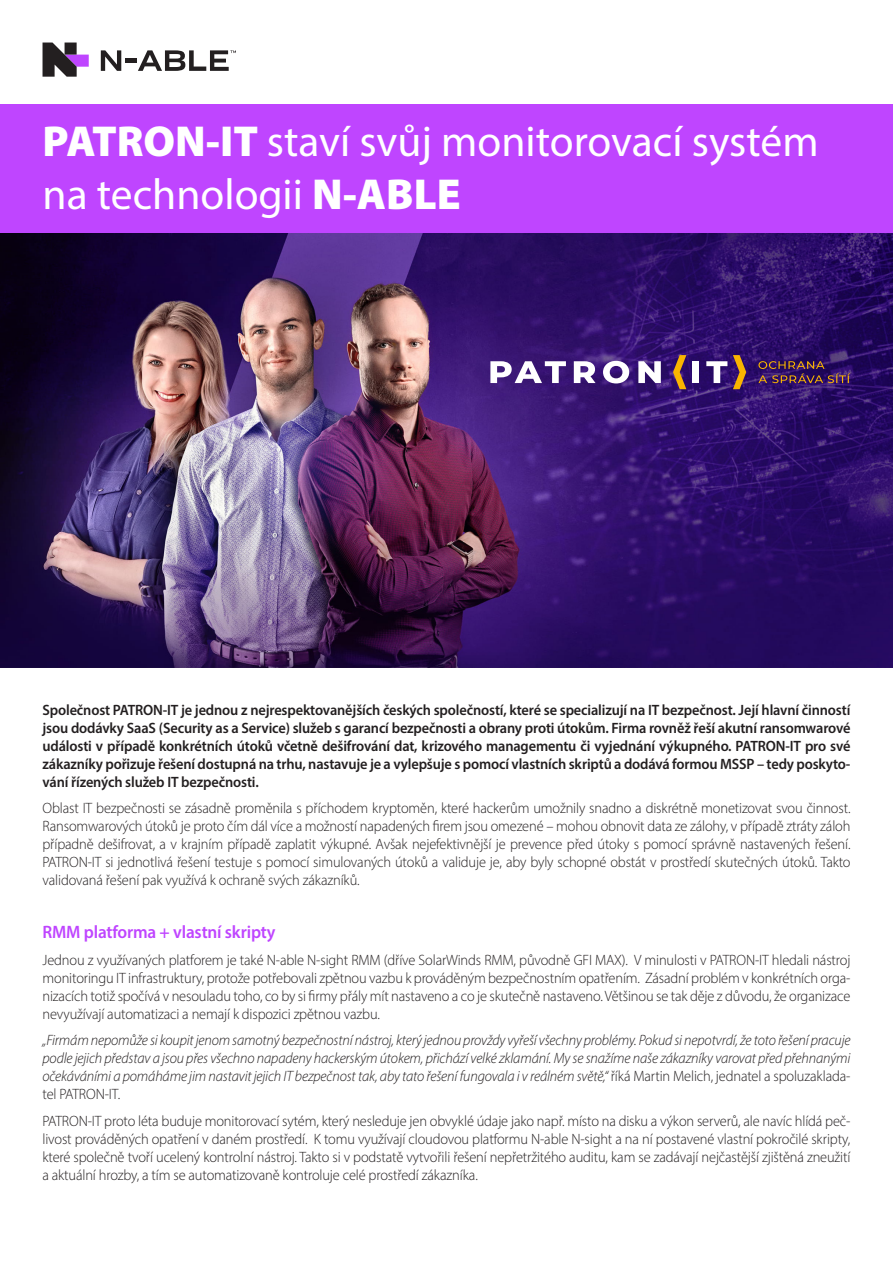
<style>
.page{position:relative;width:893px;height:1263px;background:#fff}
.page>*{position:absolute;margin:0;border:0;box-sizing:border-box;transform-origin:0 0}
.t1{font:43.5px/52.2px "Myriad Pro";color:#fff}
.t2{font:600 18px "Myriad Pro";letter-spacing:-.01em;color:#bf45ff;scale:.96 1}
.t3{font:300 15px/18px "Myriad Pro";letter-spacing:-.01em;color:#231f20;text-align:justify;scale:.96 1}
.t4{font:600 15px/18px "Myriad Pro";letter-spacing:-.01em;color:#231f20;text-align:justify;scale:.96 1}
.t5{font:italic 300 15px/18px "Myriad Pro";letter-spacing:-.01em;color:#231f20;text-align:justify;scale:.96 1}
.s1{font-weight:900}
.s2{font-style:normal}
</style>
<div class="page">
<img style="left:0;top:233px;width:893px;height:435px">
<div style="left:0;top:104px;width:893px;height:129px;background:#bf45ff"></div>
<svg style="left:101px;top:50px;width:20px;height:21px"></svg>
<svg style="left:43px;top:43px;width:46px;height:34px"></svg>
<div style="left:125px;top:58px;width:12px;height:5px;background:#231f20"></div>
<svg style="left:138px;top:50px;width:98px;height:21px"></svg>
<svg style="left:490px;top:361px;width:76px;height:22px"></svg>
<svg style="left:574px;top:361px;width:21px;height:22px"></svg>
<svg style="left:603px;top:361px;width:26px;height:22px"></svg>
<svg style="left:638px;top:361px;width:23px;height:22px"></svg>
<div style="left:692px;top:361px;width:6px;height:22px;background:#fff"></div>
<svg style="left:706px;top:361px;width:21px;height:22px"></svg>
<svg style="left:758px;top:361px;width:92px;height:22px;background:#4f2b54"></svg>
<svg style="left:673px;top:355px;width:13px;height:34px"></svg>
<svg style="left:733px;top:355px;width:13px;height:34px"></svg>
<p class="t1" style="left:43px;top:115px;width:778px"><span class="s1">PATRON-IT</span> staví svůj monitorovací systém na technologii <span class="s1">N-ABLE</span></p>
<p class="t4" style="left:43px;top:700px;width:843px">Společnost PATRON-IT je jednou z nejrespektovanějších českých společností, které se specializují na IT bezpečnost. Její hlavní činností jsou dodávky SaaS (Security as a Service) služeb s garancí bezpečnosti a obrany proti útokům. Firma rovněž řeší akutní ransomwarové události v případě konkrétních útoků včetně dešifrování dat, krizového managementu či vyjednání výkupného. PATRON-IT pro své zákazníky pořizuje řešení dostupná na trhu, nastavuje je a vylepšuje s pomocí vlastních skriptů a dodává formou MSSP – tedy poskyto&shy;vání řízených služeb IT bezpečnosti.</p>
<p class="t3" style="left:43px;top:799px;width:843px">Oblast IT bezpečnosti se zásadně proměnila s příchodem kryptoměn, které hackerům umožnily snadno a diskrétně monetizovat svou činnost.<br>Ransomwarových útoků je proto čím dál více a možností napadených firem jsou omezené – mohou obnovit data ze zálohy, v případě ztráty záloh případně dešifrovat, a v krajním případě zaplatit výkupné. Avšak nejefektivnější je prevence před útoky s pomocí správně nastavených řešení.<br>PATRON-IT si jednotlivá řešení testuje s pomocí simulovaných útoků a validuje je, aby byly schopné obstát v prostředí skutečných útoků. Takto validovaná řešení pak využívá k ochraně svých zákazníků.</p>
<p class="t2" style="left:43px;top:921px;width:244px">RMM platforma + vlastní skripty</p>
<p class="t3" style="left:43px;top:950px;width:843px">Jednou z využívaných platforem je také N-able N-sight RMM (dříve SolarWinds RMM, původně GFI MAX). V minulosti v PATRON-IT hledali nástroj monitoringu IT infrastruktury, protože potřebovali zpětnou vazbu k prováděným bezpečnostním opatřením. Zásadní problém v konkrétních orga&shy;nizacích totiž spočívá v nesouladu toho, co by si firmy přály mít nastaveno a co je skutečně nastaveno. Většinou se tak děje z důvodu, že organizace nevyužívají automatizaci a nemají k dispozici zpětnou vazbu.</p>
<p class="t5" style="left:43px;top:1031px;width:843px">„Firmám nepomůže si koupit jenom samotný bezpečnostní nástroj, který jednou provždy vyřeší všechny problémy. Pokud si nepotvrdí, že toto řešení pracuje podle jejich představ a jsou přes všechno napadeny hackerským útokem, přichází velké zklamání. My se snažíme naše zákazníky varovat před přehnanými očekáváními a pomáháme jim nastavit jejich IT bezpečnost tak, aby tato řešení fungovala i v reálném světě,“ <span class="s2">říká Martin Melich, jednatel a spoluzaklada&shy;tel PATRON-IT.</span></p>
<p class="t3" style="left:43px;top:1111px;width:843px">PATRON-IT proto léta buduje monitorovací sytém, který nesleduje jen obvyklé údaje jako např. místo na disku a výkon serverů, ale navíc hlídá peč&shy;livost prováděných opatření v daném prostředí. K tomu využívají cloudovou platformu N-able N-sight a na ní postavené vlastní pokročilé skripty, které společně tvoří ucelený kontrolní nástroj. Takto si v podstatě vytvořili řešení nepřetržitého auditu, kam se zadávají nejčastější zjištěná zneužití a aktuální hrozby, a tím se automatizovaně kontroluje celé prostředí zákazníka.</p>
</div>
